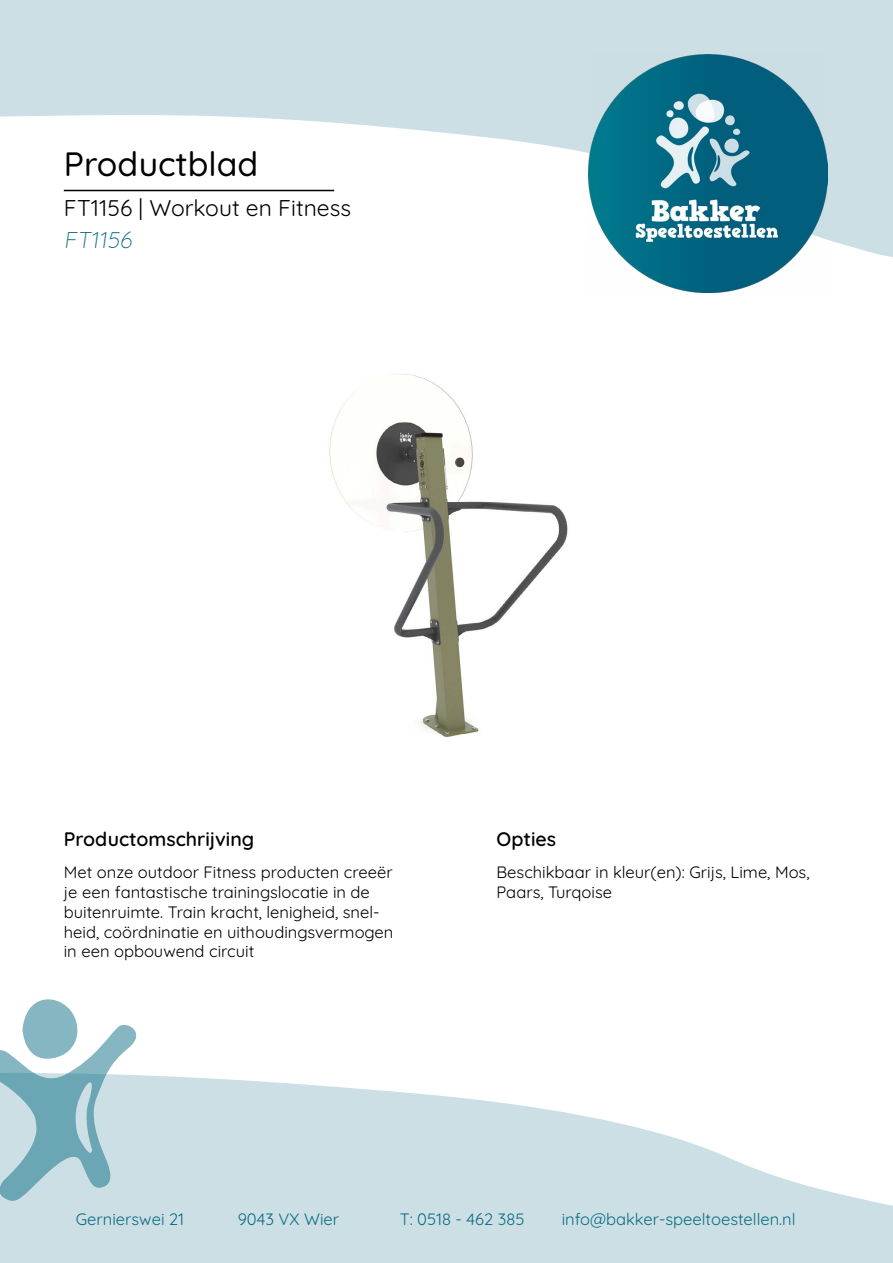
<style>
.page{position:relative;width:893px;height:1263px;background:#fff}
.page>*{position:absolute;margin:0;border:0;box-sizing:border-box;transform-origin:0 0}
.t1{font:500 33.75px "Quicksand";color:#000}
.t2{font:22.8px "Quicksand";color:#000}
.t3{font:300 22.8px "Quicksand";color:#0b6d85}
.t4{font:600 19.5px "Quicksand";color:#000}
.t5{font:16.5px/19.8px "Quicksand";color:#000}
.t6{font:16.5px "Quicksand";color:#0b6d85}
</style>
<div class="page">
<svg style="left:0;top:0;width:893px;height:257px;fill:#ccdfe5"></svg>
<img style="left:589px;top:54px;width:238px;height:238px">
<svg style="left:0;top:1075px;width:893px;height:188px;fill:#ccdfe5"></svg>
<svg style="left:0;top:999px;width:136px;height:202px"></svg>
<hr style="left:64px;top:190px;width:270px;height:1px;background:#000">
<img style="left:329px;top:374px;width:239px;height:364px">
<h1 class="t1" style="left:64px;top:138px;width:196px">Productblad</h1>
<h2 class="t2" style="left:64px;top:191px;width:289px">FT1156 | Workout en Fitness</h2>
<h2 class="t3" style="left:64px;top:222px;width:74px">FT1156</h2>
<p class="t4" style="left:64px;top:823px;width:192px">Productomschrijving</p>
<p class="t4" style="left:497px;top:823px;width:61px">Opties</p>
<p class="t5" style="left:64px;top:861px;width:331px">Met onze outdoor Fitness producten creeër je een fantastische trainingslocatie in de buitenruimte. Train kracht, lenigheid, snel&shy;heid, coördninatie en uithoudingsvermogen in een opbouwend circuit</p>
<p class="t5" style="left:497px;top:861px;width:314px">Beschikbaar in kleur(en): Grijs, Lime, Mos,<br>Paars, Turqoise</p>
<p class="t6" style="left:76px;top:1207px;width:110px">Gernierswei 21</p>
<p class="t6" style="left:238px;top:1207px;width:103px">9043 VX Wier</p>
<p class="t6" style="left:400px;top:1207px;width:126px">T: 0518 - 462 385</p>
<p class="t6" style="left:562px;top:1207px;width:235px">info@bakker-speeltoestellen.nl</p>
</div>
